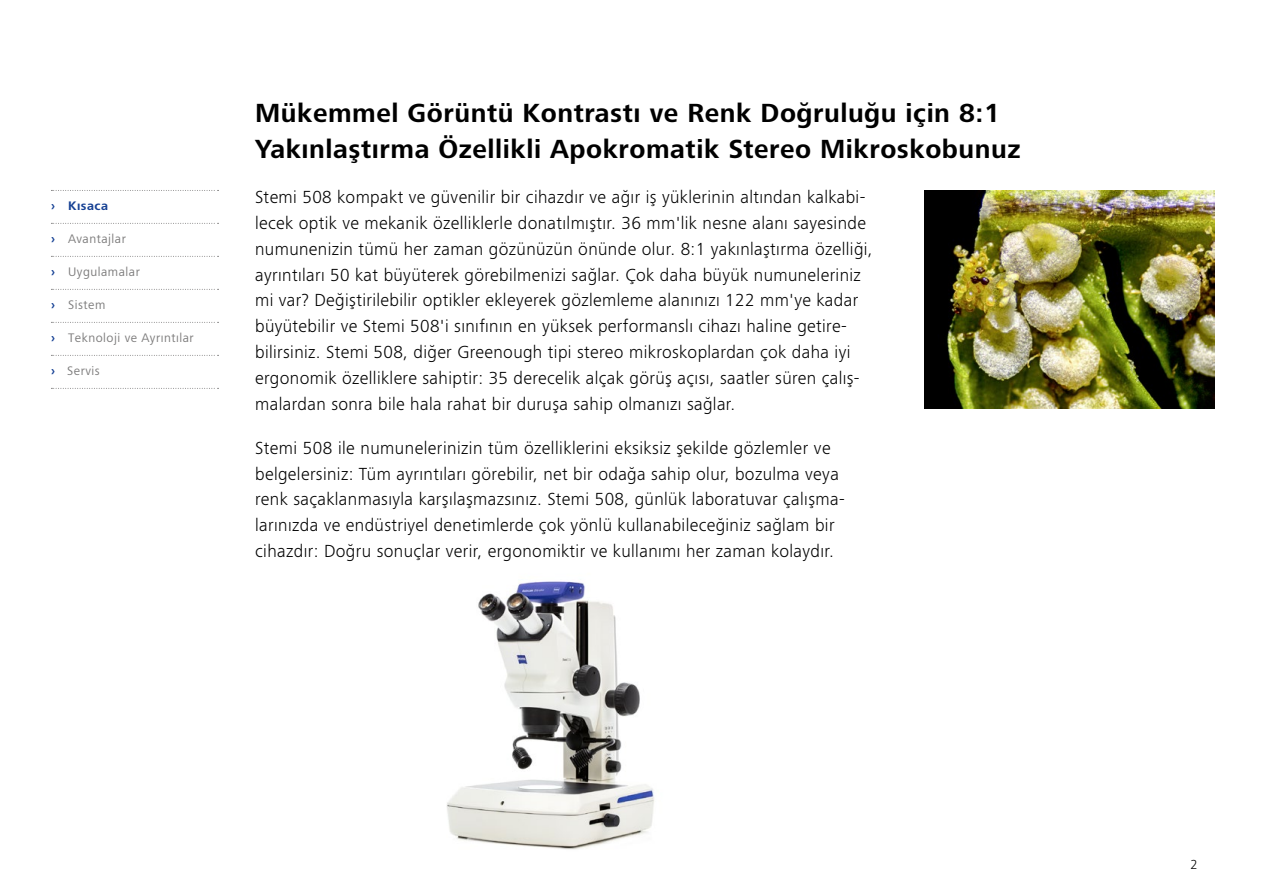
<style>
.page{position:relative;width:1263px;height:893px;background:#fff}
.page>*{position:absolute;margin:0;border:0;box-sizing:border-box;transform-origin:0 0}
.t1{font:700 27px/36px "ZEISS Frutiger Next W1 G";letter-spacing:.02em;color:#000}
.t2{font:300 18px/25.8px "ZEISS Frutiger Next W1 G";letter-spacing:.02em;color:#000}
.t3{font:300 13.5px "ZEISS Frutiger Next W1 G";color:#000}
.t4{font:12.75px "ZEISS Frutiger Next W1 G";letter-spacing:.04em;color:#7c7b7b}
.t5{font:700 12.75px "ZEISS Frutiger Next W1 G";letter-spacing:.04em;color:#164194}
.s1{font-weight:700;color:#164194}
</style>
<div class="page">
<img style="left:447px;top:581px;width:207px;height:269px">
<img style="left:924px;top:191px;width:290px;height:217px">
<svg style="left:51px;top:190px;width:168px;height:1px"></svg>
<svg style="left:51px;top:223px;width:168px;height:1px"></svg>
<svg style="left:51px;top:256px;width:168px;height:1px"></svg>
<svg style="left:51px;top:289px;width:168px;height:1px"></svg>
<svg style="left:51px;top:322px;width:168px;height:1px"></svg>
<svg style="left:51px;top:355px;width:168px;height:1px"></svg>
<svg style="left:51px;top:388px;width:168px;height:1px"></svg>
<p class="t5" style="left:51px;top:197px;width:59px">› Kısaca</p>
<p class="t4" style="left:51px;top:230px;width:76px"><span class="s1">›</span> Avantajlar</p>
<p class="t4" style="left:51px;top:263px;width:90px"><span class="s1">›</span> Uygulamalar</p>
<p class="t4" style="left:51px;top:296px;width:56px"><span class="s1">›</span> Sistem</p>
<p class="t4" style="left:51px;top:329px;width:144px"><span class="s1">›</span> Teknoloji ve Ayrıntılar</p>
<p class="t4" style="left:51px;top:362px;width:50px"><span class="s1">›</span> Servis</p>
<h1 class="t1" style="left:255px;top:94px;width:767px">Mükemmel Görüntü Kontrastı ve Renk Doğruluğu için 8:1<br>Yakınlaştırma Özellikli Apokromatik Stereo Mikroskobunuz</h1>
<p class="t2" style="left:255px;top:183px;width:619px">Stemi 508 kompakt ve güvenilir bir cihazdır ve ağır iş yüklerinin altından kalkabi&shy;lecek optik ve mekanik özelliklerle donatılmıştır. 36 mm'lik nesne alanı sayesinde numunenizin tümü her zaman gözünüzün önünde olur. 8:1 yakınlaştırma özelliği, ayrıntıları 50 kat büyüterek görebilmenizi sağlar. Çok daha büyük numuneleriniz mi var? Değiştirilebilir optikler ekleyerek gözlemleme alanınızı 122 mm'ye kadar büyütebilir ve Stemi 508'i sınıfının en yüksek performanslı cihazı haline getire&shy;bilirsiniz. Stemi 508, diğer Greenough tipi stereo mikroskoplardan çok daha iyi ergonomik özelliklere sahiptir: 35 derecelik alçak görüş açısı, saatler süren çalış&shy;malardan sonra bile hala rahat bir duruşa sahip olmanızı sağlar.</p>
<p class="t2" style="left:255px;top:434px;width:591px">Stemi 508 ile numunelerinizin tüm özelliklerini eksiksiz şekilde gözlemler ve belgelersiniz: Tüm ayrıntıları görebilir, net bir odağa sahip olur, bozulma veya renk saçaklanmasıyla karşılaşmazsınız. Stemi 508, günlük laboratuvar çalışma&shy;larınızda ve endüstriyel denetimlerde çok yönlü kullanabileceğiniz sağlam bir cihazdır: Doğru sonuçlar verir, ergonomiktir ve kullanımı her zaman kolaydır.</p>
<p class="t3" style="left:1190px;top:855px;width:9px">2</p>
</div>
